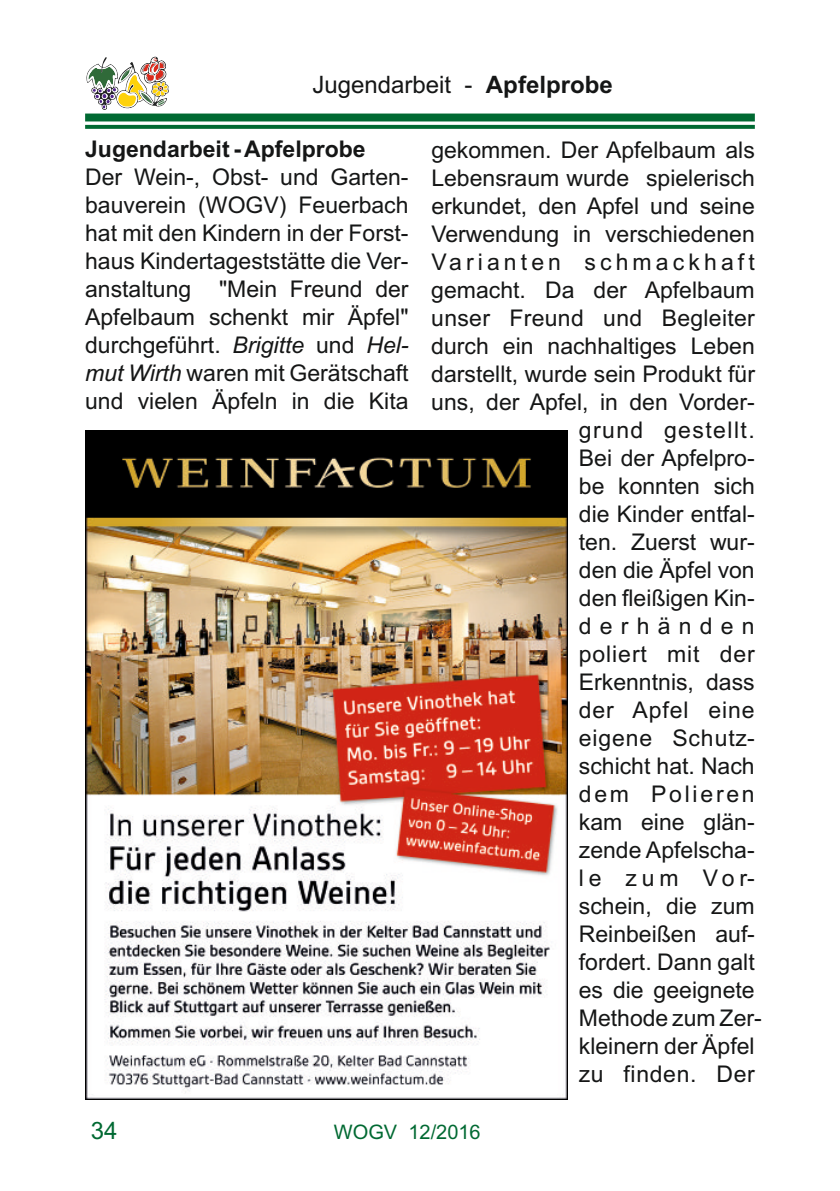
<style>
.page{position:relative;width:840px;height:1191px;background:#fff}
.page>*{position:absolute;margin:0;border:0;box-sizing:border-box;transform-origin:0 0}
.t1{font:24px "Arial";color:#151616}
.t2{font:24px "Arial";color:#006932}
.t3{font:23px "Arial";color:#151616}
.t4{font:23px "Arial";letter-spacing:.04em;color:#151616}
.t5{font:700 23px "Arial";color:#151616}
.t6{font:23px "Arial";letter-spacing:.06em;color:#151616}
.t7{font:23px "Arial";letter-spacing:.03em;color:#151616}
.t8{font:23px "Arial";letter-spacing:.12em;color:#151616}
.t9{font:23px "Arial";letter-spacing:.355em;color:#151616}
.t10{font:20px "Arial";color:#006932}
.s1{font-weight:700}
.s2{font-style:italic}
</style>
<div class="page">
<div style="left:85px;top:114px;width:669px;height:7px;background:#006932"></div>
<svg style="left:85px;top:125px;width:669px;height:4px;background:#096e39"></svg>
<svg style="left:86px;top:56px;width:83px;height:54px"></svg>
<img style="left:85px;top:430px;width:482px;height:669px">
<p class="t1" style="left:312px;top:75px;width:302px">Jugendarbeit - <span class="s1">Apfelprobe</span></p>
<p class="t5" style="left:85px;top:140px;width:282px">Jugendarbeit - Apfelprobe</p>
<p class="t3" style="left:431px;top:141px;width:325px">gekommen. Der Apfelbaum als</p>
<p class="t3" style="left:85px;top:169px;width:670px">Der Wein-, Obst- und Garten- Lebensraum wurde spielerisch</p>
<p class="t3" style="left:85px;top:197px;width:670px">bauverein (WOGV) Feuerbach erkundet, den Apfel und seine</p>
<p class="t3" style="left:85px;top:224px;width:670px">hat mit den Kindern in der Forst- Verwendung in verschiedenen</p>
<p class="t3" style="left:85px;top:252px;width:670px">haus Kindertageststätte die Ver- Va r i a n t e n s c h m a c k h a f t</p>
<p class="t3" style="left:85px;top:280px;width:670px">anstaltung "Mein Freund der gemacht. Da der Apfelbaum</p>
<p class="t3" style="left:85px;top:309px;width:670px">Apfelbaum schenkt mir Äpfel" unser Freund und Begleiter</p>
<p class="t3" style="left:85px;top:337px;width:670px">durchgeführt. <span class="s2">Brigitte</span> und <span class="s2">Hel-</span> durch ein nachhaltiges Leben</p>
<p class="t3" style="left:85px;top:365px;width:671px"><span class="s2">mut Wirth</span> waren mit Gerätschaft darstellt, wurde sein Produkt für</p>
<p class="t3" style="left:85px;top:393px;width:670px">und vielen Äpfeln in die Kita uns, der Apfel, in den Vorder-</p>
<p class="t6" style="left:578px;top:421px;width:177px">grund gestellt.</p>
<p class="t3" style="left:578px;top:449px;width:177px">Bei der Apfelpro-</p>
<p class="t3" style="left:578px;top:477px;width:177px">be konnten sich</p>
<p class="t3" style="left:578px;top:505px;width:177px">die Kinder entfal-</p>
<p class="t3" style="left:578px;top:533px;width:177px">ten. Zuerst wur-</p>
<p class="t3" style="left:578px;top:561px;width:177px">den die Äpfel von</p>
<p class="t3" style="left:578px;top:589px;width:177px">den fleißigen Kin-</p>
<p class="t9" style="left:578px;top:617px;width:177px">derhänden</p>
<p class="t4" style="left:578px;top:645px;width:177px">poliert mit der</p>
<p class="t3" style="left:578px;top:673px;width:177px">Erkenntnis, dass</p>
<p class="t4" style="left:578px;top:701px;width:177px">der Apfel eine</p>
<p class="t4" style="left:578px;top:729px;width:177px">eigene Schutz-</p>
<p class="t3" style="left:578px;top:757px;width:177px">schicht hat. Nach</p>
<p class="t8" style="left:578px;top:785px;width:177px">dem Polieren</p>
<p class="t3" style="left:578px;top:813px;width:177px">kam eine glän-</p>
<p class="t3" style="left:578px;top:841px;width:177px">zende Apfelscha-</p>
<p class="t3" style="left:578px;top:869px;width:177px">le zum Vor-</p>
<p class="t3" style="left:578px;top:897px;width:177px">schein, die zum</p>
<p class="t3" style="left:578px;top:925px;width:177px">Reinbeißen auf-</p>
<p class="t3" style="left:578px;top:953px;width:177px">fordert. Dann galt</p>
<p class="t3" style="left:578px;top:981px;width:177px">es die geeignete</p>
<p class="t3" style="left:578px;top:1009px;width:184px">Methode zum Zer-</p>
<p class="t3" style="left:578px;top:1037px;width:177px">kleinern der Äpfel</p>
<p class="t7" style="left:578px;top:1065px;width:177px">zu finden. Der</p>
<p class="t2" style="left:91px;top:1121px;width:28px">34</p>
<p class="t10" style="left:333px;top:1124px;width:148px">WOGV 12/2016</p>
</div>
